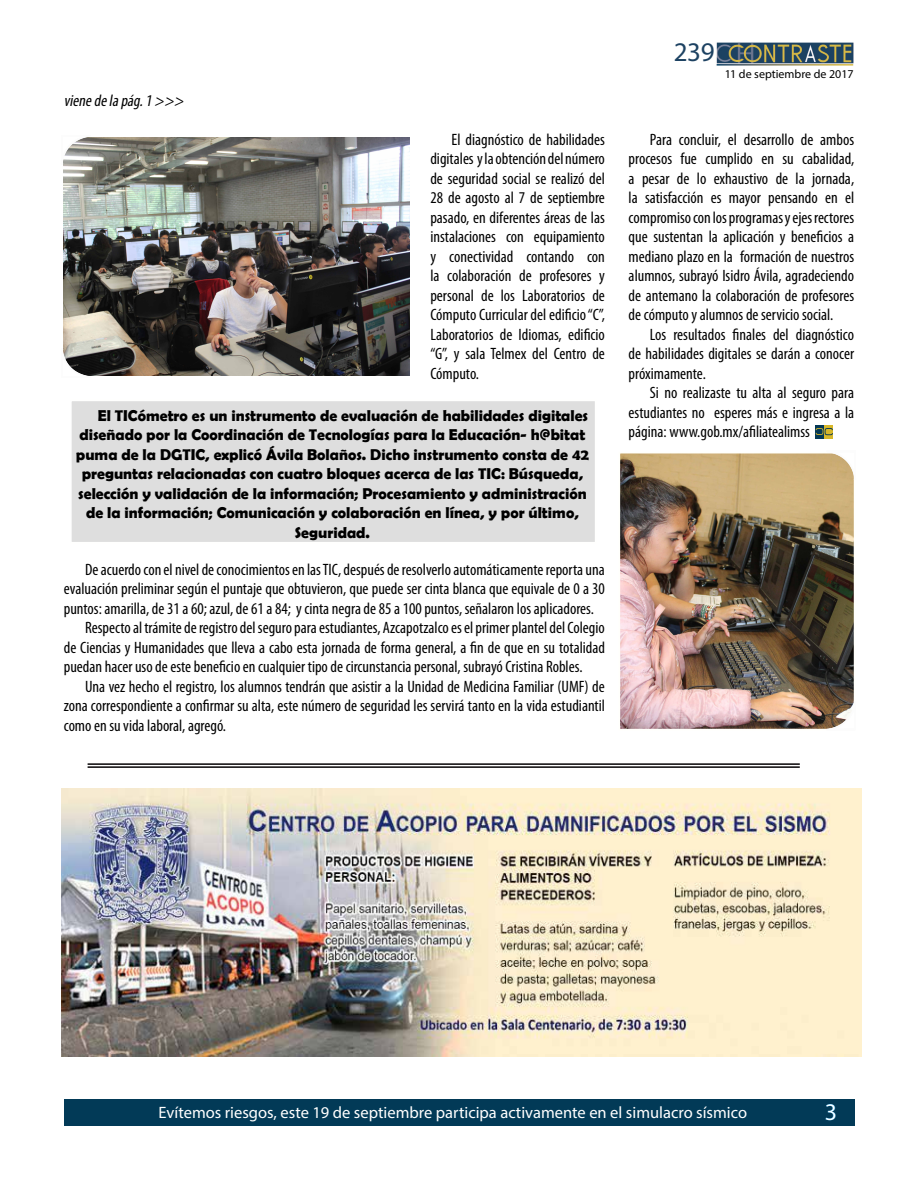
<style>
.page{position:relative;width:918px;height:1188px;background:#fff}
.page>*{position:absolute;margin:0;border:0;box-sizing:border-box;transform-origin:0 0}
.t1{font:27px "Myriad Pro";color:#1d4262}
.t2{font:24px "Myriad Pro";color:#fff}
.t3{font:condensed 16.5px/19.5px "Myriad Pro";color:#000;text-align:justify}
.t4{font:16.5px "Myriad Pro";color:#fff}
.t5{font:italic condensed 16.5px "Myriad Pro";color:#000}
.t6{font:700 15.75px "Berlin Sans FB Demi";color:#000}
.t7{font:12px "Myriad Pro";color:#000}
</style>
<div class="page">
<div style="left:64px;top:1099px;width:790px;height:26px;background:#023a57"></div>
<img style="left:716px;top:42px;width:137px;height:24px">
<div style="left:70px;top:400px;width:526px;height:143px;background:#dedede;border:2px solid #fffffb"></div>
<img style="left:64px;top:137px;width:345px;height:238px">
<div style="left:815px;top:426px;width:9px;height:6px;background:#043855"></div>
<div style="left:815px;top:432px;width:9px;height:6px;background:#043855"></div>
<div style="left:824px;top:426px;width:9px;height:6px;background:#d7b729"></div>
<div style="left:824px;top:432px;width:9px;height:6px;background:#d7b729"></div>
<svg style="left:815px;top:428px;width:18px;height:8px"></svg>
<img style="left:622px;top:455px;width:230px;height:272px">
<div style="left:619px;top:452px;width:236px;height:278px;border:2px solid #fffffb"></div>
<svg style="left:63px;top:137px;width:27px;height:28px"></svg>
<svg style="left:63px;top:349px;width:28px;height:27px"></svg>
<svg style="left:827px;top:452px;width:28px;height:28px"></svg>
<svg style="left:827px;top:702px;width:28px;height:28px"></svg>
<hr style="left:88px;top:763px;width:712px;height:2px;background:#070406">
<hr style="left:88px;top:766px;width:712px;height:2px;background:#070406">
<img style="left:61px;top:789px;width:801px;height:268px">
<p class="t5" style="left:64px;top:92px;width:125px">vienedelapág.1 &gt;&gt;&gt;</p>
<p class="t3" style="left:430px;top:130px;width:176px;text-indent:21px">El diagnóstico de habilidades digitales y la obtención del número de seguridad social se realizó del 28 de agosto al 7 de septiembre pasado, en diferentes áreas de las instalaciones con equipamiento y conectividad contando con la colaboración de profesores y personal de los Laboratorios de Cómputo Curricular del edificio “C”, Laboratorios de Idiomas, edificio “G”, y sala Telmex del Centro de Cómputo.</p>
<p class="t6" style="left:98px;top:406px;width:492px">El TICómetro es un instrumento de evaluación de habilidades digitales</p>
<p class="t6" style="left:79px;top:426px;width:508px">diseñado por la Coordinación de Tecnologías para la Educación- h@bitat</p>
<p class="t6" style="left:76px;top:445px;width:515px">puma de la DGTIC, explicó Ávila Bolaños. Dicho instrumento consta de 42</p>
<p class="t6" style="left:82px;top:465px;width:503px">preguntas relacionadas con cuatro bloques acerca de las TIC: Búsqueda,</p>
<p class="t6" style="left:78px;top:484px;width:510px">selección y validación de la información; Procesamiento y administración</p>
<p class="t6" style="left:86px;top:504px;width:494px">de la información; Comunicación y colaboración en línea, y por último,</p>
<p class="t6" style="left:295px;top:523px;width:77px">Seguridad.</p>
<p class="t3" style="left:85px;top:560px;width:521px">De acuerdo con el nivel de conocimientos en las TIC, después de resolverlo automáticamente reporta una</p>
<p class="t3" style="left:64px;top:579px;width:543px">evaluación preliminar según el puntaje que obtuvieron, que puede ser cinta blanca que equivale de 0 a 30</p>
<p class="t3" style="left:64px;top:599px;width:532px">puntos: amarilla, de 31 a 60; azul, de 61 a 84; y cinta negra de 85 a 100 puntos, señalaron los aplicadores.</p>
<p class="t3" style="left:85px;top:618px;width:521px">Respecto al trámite de registro del seguro para estudiantes, Azcapotzalco es el primer plantel del Colegio</p>
<p class="t3" style="left:64px;top:638px;width:543px">de Ciencias y Humanidades que lleva a cabo esta jornada de forma general, a fin de que en su totalidad</p>
<p class="t3" style="left:64px;top:657px;width:520px">puedan hacer uso de este beneficio en cualquier tipo de circunstancia personal, subrayó Cristina Robles.</p>
<p class="t3" style="left:85px;top:677px;width:521px">Una vez hecho el registro, los alumnos tendrán que asistir a la Unidad de Medicina Familiar (UMF) de</p>
<p class="t3" style="left:64px;top:696px;width:543px">zona correspondiente a confirmar su alta, este número de seguridad les servirá tanto en la vida estudiantil</p>
<p class="t3" style="left:64px;top:716px;width:164px">como en su vida laboral, agregó.</p>
<h1 class="t1" style="left:673px;top:36px;width:43px">239</h1>
<p class="t7" style="left:724px;top:67px;width:131px">11 de septiembre de 2017</p>
<p class="t3" style="left:629px;top:130px;width:227px;text-indent:21px">Para concluir, el desarrollo de ambos procesos fue cumplido en su cabalidad, a pesar de lo exhaustivo de la jornada, la satisfacción es mayor pensando en el compromiso con los programas y ejes rectores que sustentan la aplicación y beneficios a mediano plazo en la formación de nuestros alumnos, subrayó Isidro Ávila, agradeciendo de antemano la colaboración de profesores de cómputo y alumnos de servicio social.</p>
<p class="t3" style="left:629px;top:325px;width:227px;text-indent:21px">Los resultados finales del diagnóstico de habilidades digitales se darán a conocer próximamente.</p>
<p class="t3" style="left:629px;top:384px;width:227px;text-indent:21px">Si no realizaste tu alta al seguro para estudiantes no esperes más e ingresa a la página: www.gob.mx/afiliatealimss</p>
<p class="t4" style="left:159px;top:1103px;width:590px">Evítemos riesgos, este 19 de septiembre participa activamente en el simulacro sísmico</p>
<h2 class="t2" style="left:825px;top:1097px;width:14px">3</h2>
</div>
